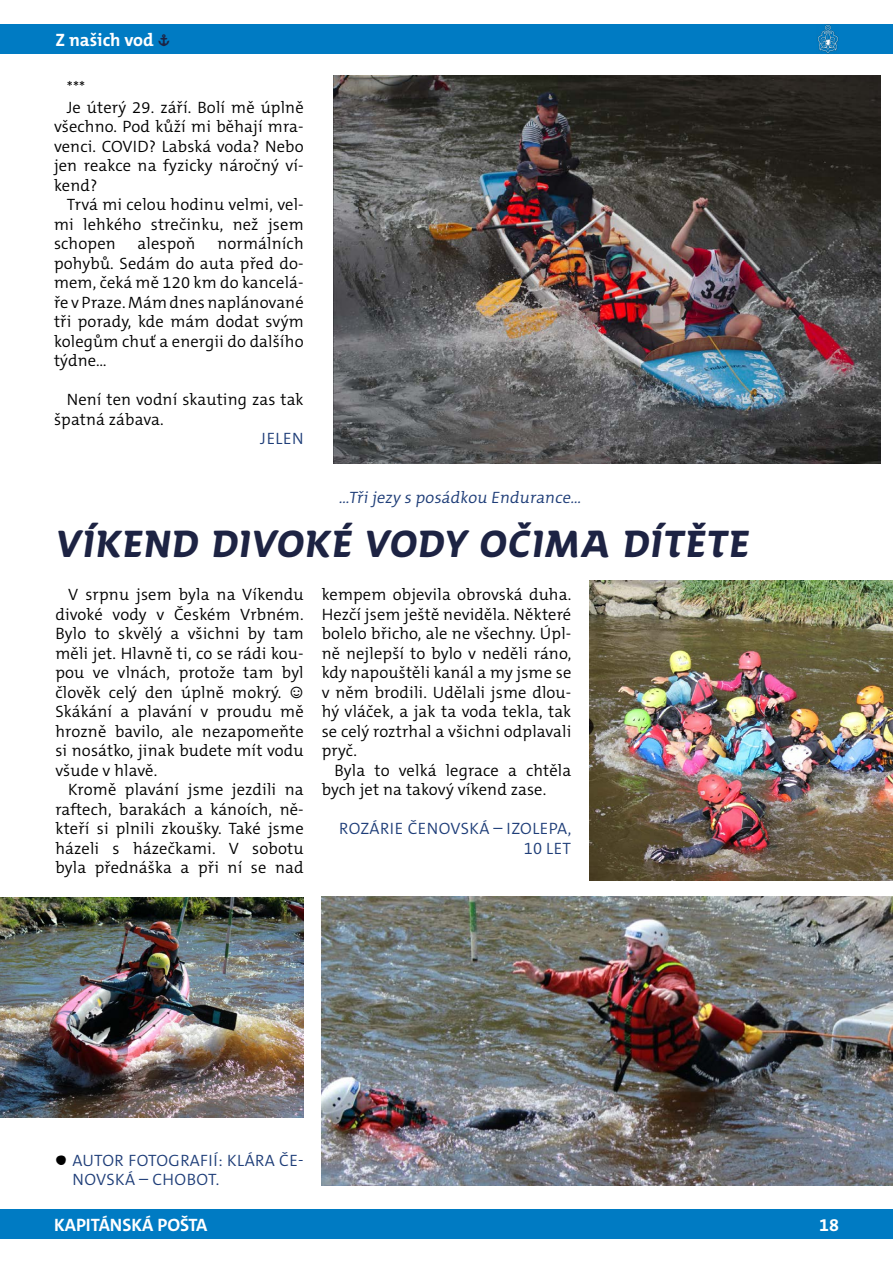
<style>
.page{position:relative;width:893px;height:1263px;background:#fff}
.page>*{position:absolute;margin:0;border:0;box-sizing:border-box;transform-origin:0 0}
.t1{font:700 37.5px "SKAUT";color:#1d2343}
.t2{font:700 18px "The Mix C5";color:#fff}
.t3{font:300 16.5px/19.5px "The Mix C5";letter-spacing:.01em;color:#000;text-align:justify}
.t4{font:300 16.5px/19.5px "The Mix C5";letter-spacing:.03em;color:#1e3d78;text-align:right}
.s1{font-family:"SKAUT";font-size:16.5px;color:#1d2343}
.s2{font-family:"SKAUT";font-weight:700;color:#000}
</style>
<div class="page">
<div style="left:0;top:1209px;width:893px;height:30px;background:#007bc3"></div>
<div style="left:0;top:24px;width:893px;height:30px;background:#007bc3"></div>
<img style="left:817px;top:24px;width:22px;height:30px">
<img style="left:590px;top:580px;width:303px;height:301px">
<img style="left:322px;top:897px;width:571px;height:288px">
<img style="left:0;top:897px;width:304px;height:220px">
<svg style="left:818px;top:25px;width:20px;height:28px"></svg>
<img style="left:334px;top:75px;width:547px;height:388px">
<p class="t2" style="left:55px;top:28px;width:116px">Z našich vod <span class="s1">»</span></p>
<p class="t3" style="left:67px;top:78px;width:20px">***</p>
<p class="t3" style="left:67px;top:97px;width:238px">Je úterý 29. září. Bolí mě úplně</p>
<p class="t3" style="left:54px;top:117px;width:251px">všechno. Pod kůží mi běhají mra-</p>
<p class="t3" style="left:54px;top:136px;width:251px">venci. COVID? Labská voda? Nebo</p>
<p class="t3" style="left:54px;top:156px;width:251px">jen reakce na fyzicky náročný ví-</p>
<p class="t3" style="left:54px;top:175px;width:45px">kend?</p>
<p class="t3" style="left:67px;top:195px;width:238px">Trvá mi celou hodinu velmi, vel-</p>
<p class="t3" style="left:54px;top:214px;width:251px">mi lehkého strečinku, než jsem</p>
<p class="t3" style="left:54px;top:234px;width:63px">schopen</p>
<p class="t3" style="left:138px;top:234px;width:59px">alespoň</p>
<p class="t3" style="left:54px;top:234px;width:251px;text-indent:163px">normálních pohybů. Sedám do auta před do&shy;mem, čeká mě 120 km do kancelá&shy;ře v Praze. Mám dnes naplánované tři porady, kde mám dodat svým kolegům chuť a energii do dalšího týdne...</p>
<p class="t3" style="left:54px;top:390px;width:251px;text-indent:13px">Není ten vodní skauting zas tak špatná zábava.</p>
<p class="t4" style="left:260px;top:429px;width:45px">JELEN</p>
<p class="t4" style="left:339px;top:487px;width:247px">...Třijezy s posádkou Endurance...</p>
<h1 class="t1" style="left:54px;top:522px;width:702px">VÍKEND DIVOKÉ VODY OČIMA DÍTĚTE</h1>
<p class="t3" style="left:55px;top:585px;width:250px;text-indent:13px">V srpnu jsem byla na Víkendu divoké vody v Českém Vrbném.<br>Bylo to skvělý a všichni by tam měli jet. Hlavně ti, co se rádi kou&shy;pou ve vlnách, protože tam byl člověk celý den úplně mokrý. ☺ Skákání a plavání v proudu mě hrozně bavilo, ale nezapomeňte si nosátko, jinak budete mít vodu všude v hlavě.</p>
<p class="t3" style="left:55px;top:780px;width:250px;text-indent:13px">Kromě plavání jsme jezdili na raftech, barakách a kánoích, ně&shy;kteří si plnili zkoušky. Také jsme házeli s házečkami. V sobotu byla přednáška a při ní se nad</p>
<p class="t3" style="left:322px;top:585px;width:251px">kempem objevila obrovská duha.<br>Hezčí jsem ještě neviděla. Některé bolelo břicho, ale ne všechny. Úpl&shy;ně nejlepší to bylo v neděli ráno, kdy napouštěli kanál a my jsme se v něm brodili. Udělali jsme dlou&shy;hý vláček, a jak ta voda tekla, tak se celý roztrhal a všichni odplavali pryč.</p>
<p class="t3" style="left:322px;top:760px;width:251px;text-indent:13px">Byla to velká legrace a chtěla bych jet na takový víkend zase.</p>
<p class="t4" style="left:339px;top:819px;width:234px">ROZÁRIE ČENOVSKÁ – IZOLEPA,<br>10 LET</p>
<p class="t4" style="left:73px;top:1150px;width:233px;text-align:left;text-indent:-17px"><span class="s2">¶</span> AUTOR FOTOGRAFIÍ: KLÁRA ČE-<br>NOVSKÁ – CHOBOT.</p>
<p class="t2" style="left:54px;top:1213px;width:155px">KAPITÁNSKÁ POŠTA</p>
<p class="t2" style="left:819px;top:1213px;width:21px">18</p>
</div>
